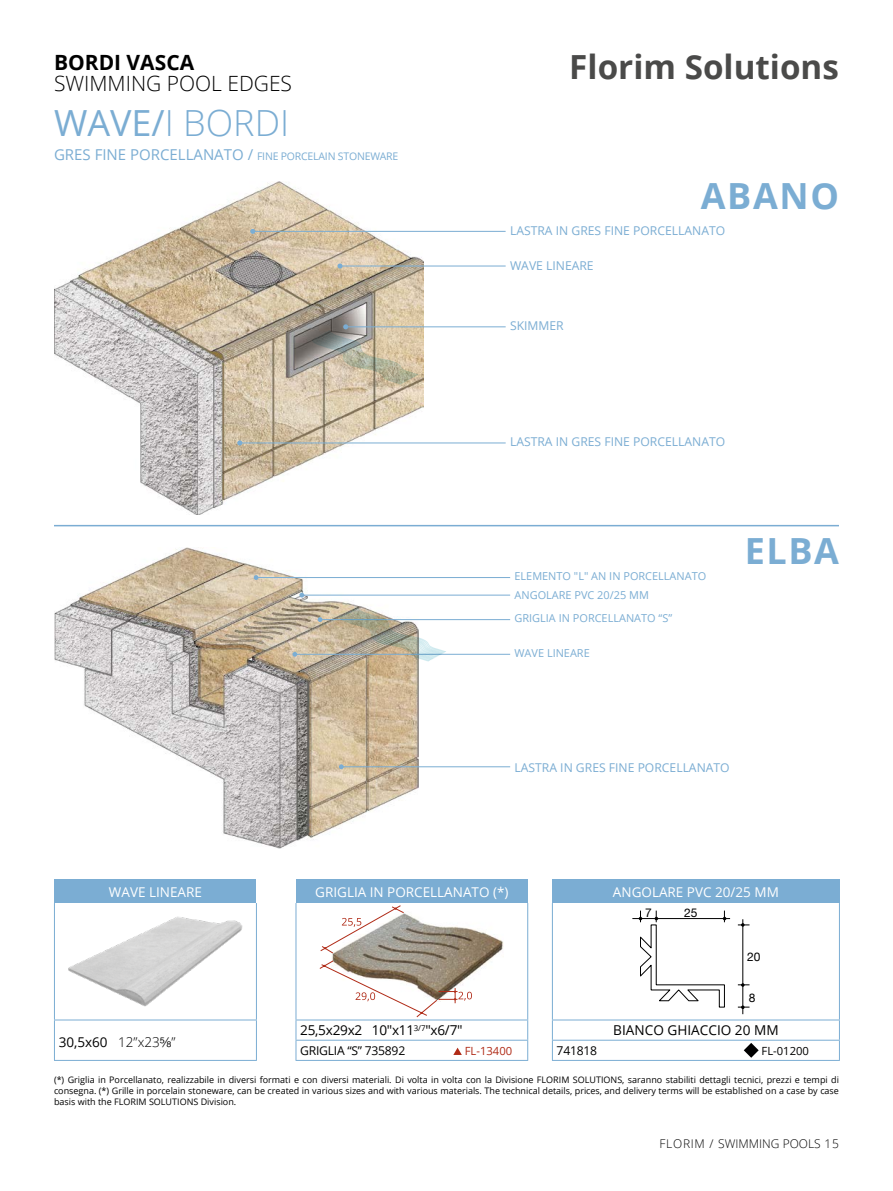
<style>
.page{position:relative;width:893px;height:1191px;background:#fff}
.page>*{position:absolute;margin:0;border:0;box-sizing:border-box;transform-origin:0 0}
.t1{font:300 36px "Open Sans";color:#7badd3}
.t2{font:700 36px "Open Sans";letter-spacing:.045em;color:#7badd3}
.t3{font:700 33.15px "Open Sans";color:#4a4a49}
.t4{font:300 21px "Open Sans";color:#000}
.t5{font:700 21px "Open Sans";color:#000}
.t6{font:13.65px "Open Sans";letter-spacing:-.02em;color:#000}
.t7{font:13.65px "Open Sans";color:#000}
.t8{font:13.5px "Open Sans";color:#fff}
.t9{font:13.5px "Open Sans";color:#000}
.t10{font:12.15px "Open Sans";color:#7badd3}
.t11{font:12.15px "Open Sans";letter-spacing:-.02em;color:#000}
.t12{font:300 12px "Open Sans";color:#000}
.t13{font:12px "Helvetica Neue";color:#000}
.t14{font:11.25px "Open Sans";color:#b02b17}
.t15{font:11.25px "Open Sans";color:#000}
.t16{font:10.95px/18.9px "Open Sans";color:#7badd3}
.t17{font:10.5px "Open Sans";letter-spacing:-.02em;color:#7badd3}
.t18{font:9px/10.8px "Open Sans";color:#000;text-align:justify}
.s1{font-weight:400}
.s2{font-size:15px}
.s3{font-weight:300}
.s4{font-family:"Fractions Sans"}
</style>
<div class="page">
<hr style="left:54px;top:525px;width:785px;height:1px;background:#7badd3">
<img style="left:54px;top:182px;width:370px;height:332px">
<img style="left:54px;top:547px;width:364px;height:301px">
<svg style="left:250px;top:229px;width:5px;height:5px"></svg>
<hr style="left:255px;top:231px;width:251px;height:1px;background:#7badd3">
<svg style="left:337px;top:263px;width:6px;height:5px"></svg>
<hr style="left:342px;top:266px;width:164px;height:1px;background:#7badd3">
<hr style="left:348px;top:326px;width:158px;height:1px;background:#7badd3">
<svg style="left:237px;top:440px;width:5px;height:5px"></svg>
<hr style="left:242px;top:442px;width:264px;height:1px;background:#7badd3">
<svg style="left:254px;top:575px;width:5px;height:5px"></svg>
<hr style="left:258px;top:577px;width:252px;height:1px;background:#7badd3">
<svg style="left:299px;top:592px;width:5px;height:5px"></svg>
<hr style="left:304px;top:595px;width:206px;height:1px;background:#7badd3">
<svg style="left:318px;top:617px;width:5px;height:5px"></svg>
<hr style="left:322px;top:619px;width:188px;height:1px;background:#7badd3">
<svg style="left:292px;top:652px;width:5px;height:4px"></svg>
<hr style="left:297px;top:654px;width:213px;height:1px;background:#7badd3">
<svg style="left:339px;top:764px;width:5px;height:5px"></svg>
<hr style="left:341px;top:766px;width:169px;height:1px;background:#7badd3">
<div style="left:54px;top:879px;width:202px;height:24px;background:#7badd3"></div>
<hr style="left:54px;top:1020px;width:1px;height:40px;background:#7badd3">
<hr style="left:54px;top:1060px;width:203px;height:1px;background:#7badd3">
<hr style="left:256px;top:1020px;width:1px;height:40px;background:#7badd3">
<hr style="left:54px;top:1019px;width:203px;height:1px;background:#7badd3">
<hr style="left:54px;top:903px;width:1px;height:116px;background:#7badd3">
<hr style="left:256px;top:903px;width:1px;height:116px;background:#7badd3">
<img style="left:68px;top:916px;width:175px;height:91px">
<div style="left:296px;top:879px;width:232px;height:24px;background:#7badd3"></div>
<hr style="left:296px;top:1039px;width:232px;height:1px;background:#7badd3">
<svg style="left:296px;top:1020px;width:1px;height:40px"></svg>
<hr style="left:296px;top:1060px;width:232px;height:1px;background:#7badd3">
<svg style="left:527px;top:1020px;width:1px;height:40px"></svg>
<hr style="left:296px;top:1019px;width:232px;height:1px;background:#7badd3">
<hr style="left:296px;top:903px;width:1px;height:116px;background:#7badd3">
<hr style="left:527px;top:903px;width:1px;height:116px;background:#7badd3">
<img style="left:332px;top:913px;width:172px;height:61px">
<svg style="left:453px;top:1047px;width:9px;height:8px"></svg>
<div style="left:552px;top:879px;width:287px;height:24px;background:#7badd3"></div>
<hr style="left:552px;top:1039px;width:288px;height:1px;background:#7badd3">
<svg style="left:552px;top:1020px;width:1px;height:40px"></svg>
<hr style="left:552px;top:1060px;width:288px;height:1px;background:#7badd3">
<svg style="left:839px;top:1020px;width:1px;height:40px"></svg>
<hr style="left:552px;top:1019px;width:288px;height:1px;background:#7badd3">
<hr style="left:552px;top:903px;width:1px;height:116px;background:#7badd3">
<hr style="left:839px;top:903px;width:1px;height:116px;background:#7badd3">
<hr style="left:632px;top:918px;width:98px;height:1px;background:#000">
<hr style="left:742px;top:919px;width:1px;height:95px;background:#000">
<svg style="left:639px;top:910px;width:87px;height:97px"></svg>
<svg style="left:738px;top:923px;width:11px;height:3px"></svg>
<svg style="left:738px;top:983px;width:11px;height:3px"></svg>
<svg style="left:738px;top:1005px;width:11px;height:4px"></svg>
<svg style="left:744px;top:1043px;width:15px;height:14px"></svg>
<svg style="left:312px;top:324px;width:107px;height:61px"></svg>
<svg style="left:339px;top:606px;width:108px;height:56px"></svg>
<svg style="left:320px;top:905px;width:84px;height:48px"></svg>
<svg style="left:319px;top:960px;width:153px;height:57px"></svg>
<h3 class="t5" style="left:54px;top:48px;width:142px">BORDI VASCA</h3>
<h3 class="t4" style="left:54px;top:69px;width:240px">SWIMMING POOL EDGES</h3>
<h1 class="t1" style="left:54px;top:98px;width:237px"><span class="s1">WAVE/</span>I BORDI</h1>
<p class="t17" style="left:54px;top:149px;width:346px"><span class="s2">GRES FINE PORCELLANATO /</span> FINE PORCELAIN STONEWARE</p>
<h2 class="t3" style="left:569px;top:44px;width:271px">Florim Solutions</h2>
<h1 class="t2" style="left:701px;top:171px;width:140px">ABANO</h1>
<h3 class="t10" style="left:510px;top:222px;width:217px">LASTRA IN GRES FINE PORCELLANATO</h3>
<h3 class="t10" style="left:510px;top:257px;width:85px">WAVE LINEARE</h3>
<h3 class="t10" style="left:510px;top:317px;width:55px">SKIMMER</h3>
<h3 class="t10" style="left:510px;top:433px;width:217px">LASTRA IN GRES FINE PORCELLANATO</h3>
<p class="t16" style="left:514px;top:566px;width:193px">ELEMENTO "L" AN IN PORCELLANATO<br>ANGOLARE PVC 20/25 MM</p>
<p class="t16" style="left:514px;top:608px;width:159px">GRIGLIA IN PORCELLANATO “S”</p>
<p class="t16" style="left:514px;top:643px;width:77px">WAVE LINEARE</p>
<h1 class="t2" style="left:745px;top:525px;width:96px">ELBA</h1>
<h3 class="t10" style="left:514px;top:759px;width:217px">LASTRA IN GRES FINE PORCELLANATO</h3>
<h3 class="t8" style="left:109px;top:882px;width:94px">WAVE LINEARE</h3>
<h3 class="t9" style="left:59px;top:1032px;width:118px">30,5x60 <span class="s3">12”x23</span><span class="s4">b</span><span class="s3">”</span></h3>
<h3 class="t8" style="left:315px;top:882px;width:195px">GRIGLIA IN PORCELLANATO (*)</h3>
<h3 class="t6" style="left:300px;top:1021px;width:164px">25,5x29x2 10"x11<sup>3/7</sup>"x6/7"</h3>
<h3 class="t11" style="left:300px;top:1042px;width:107px">GRIGLIA “S” 735892</h3>
<p class="t14" style="left:465px;top:1043px;width:49px">FL-13400</p>
<h3 class="t8" style="left:613px;top:882px;width:167px">ANGOLARE PVC 20/25 MM</h3>
<h3 class="t13" style="left:645px;top:904px;width:8px">7</h3>
<h3 class="t13" style="left:684px;top:904px;width:15px">25</h3>
<h3 class="t13" style="left:747px;top:948px;width:15px">20</h3>
<h3 class="t13" style="left:749px;top:989px;width:8px">8</h3>
<h3 class="t7" style="left:613px;top:1021px;width:167px">BIANCO GHIACCIO 20 MM</h3>
<h3 class="t11" style="left:557px;top:1042px;width:42px">741818</h3>
<p class="t15" style="left:762px;top:1043px;width:49px">FL-01200</p>
<p class="t18" style="left:54px;top:1074px;width:786px">(*) Griglia in Porcellanato, realizzabile in diversi formati e con diversi materiali. Di volta in volta con la Divisione FLORIM SOLUTIONS, saranno stabiliti dettagli tecnici, prezzi e tempi di consegna. (*) Grille in porcelain stoneware, can be created in various sizes and with various materials. The technical details, prices, and delivery terms will be established on a case by case basis with the FLORIM SOLUTIONS Division.</p>
<h3 class="t12" style="left:659px;top:1135px;width:181px">FLORIM / SWIMMING POOLS 15</h3>
</div>
